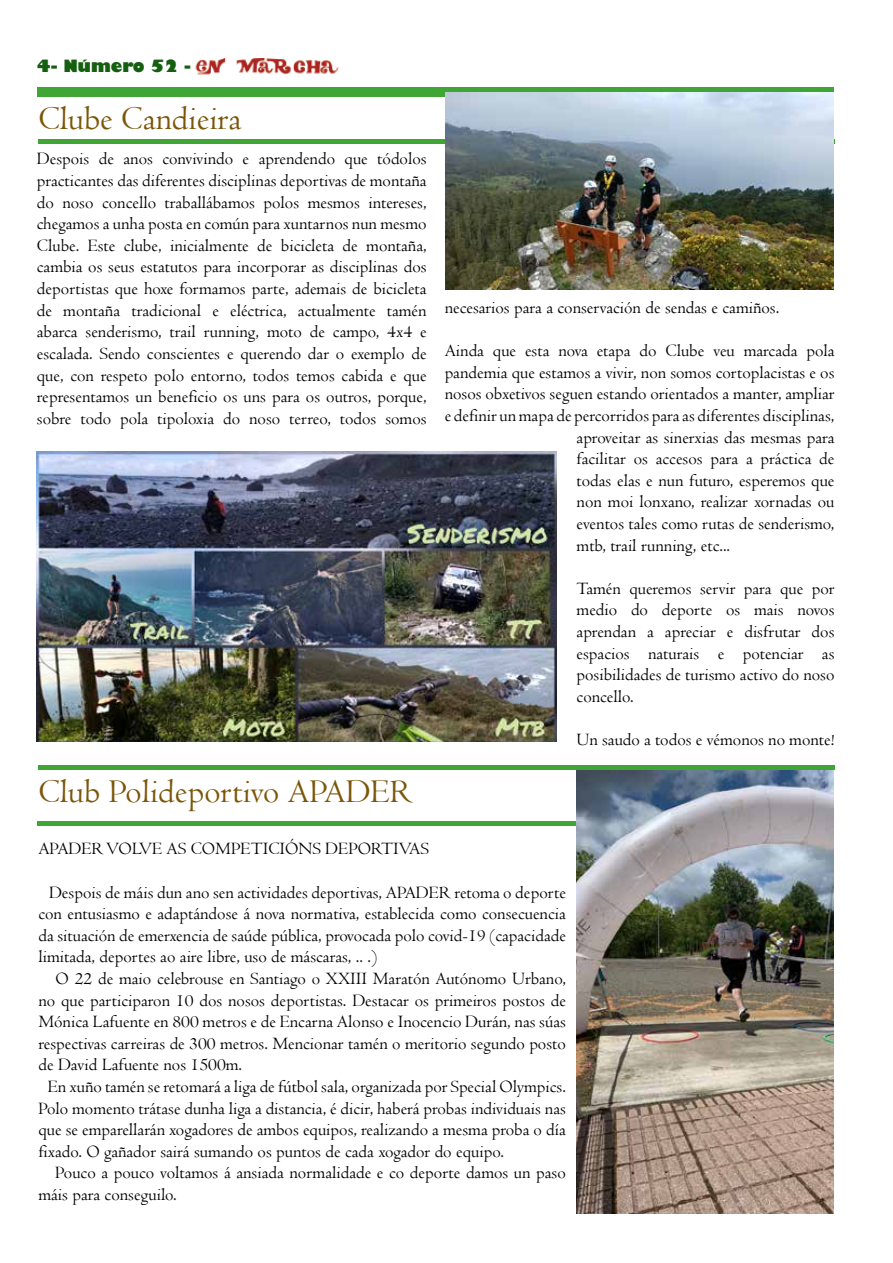
<style>
.page{position:relative;width:893px;height:1263px;background:#fff}
.page>*{position:absolute;margin:0;border:0;box-sizing:border-box;transform-origin:0 0}
.t1{font:34.5px "Centaur";color:#7b5608}
.t2{font:18px/21.6px "Centaur";color:#000;text-align:justify}
.t3{font:800 16.5px "Gill Sans";color:#155f11}
</style>
<div class="page">
<div style="left:38px;top:87px;width:796px;height:10px;background:#3fa535"></div>
<hr style="left:38px;top:821px;width:796px;height:4px;background:#3fa535">
<img style="left:195px;top:58px;width:144px;height:17px">
<div style="left:38px;top:139px;width:796px;height:5px;background:#3fa535"></div>
<img style="left:446px;top:93px;width:387px;height:197px">
<img style="left:37px;top:452px;width:519px;height:289px">
<img style="left:577px;top:770px;width:257px;height:444px">
<div style="left:38px;top:765px;width:796px;height:5px;background:#3fa535"></div>
<p class="t3" style="left:37px;top:56px;width:156px">4- Número 52 -</p>
<h1 class="t1" style="left:38px;top:98px;width:204px">Clube Candieira</h1>
<p class="t2" style="left:37px;top:148px;width:391px">Despois de anos convivindo e aprendendo que tódolos practicantes das diferentes disciplinas deportivas de montaña do noso concello traballábamos polos mesmos intereses, chegamos a unha posta en común para xuntarnos nun mesmo Clube. Este clube, inicialmente de bicicleta de montaña, cambia os seus estatutos para incorporar as disciplinas dos deportistas que hoxe formamos parte, ademais de bicicleta de montaña tradicional e eléctrica, actualmente tamén abarca senderismo, trail running, moto de campo, 4x4 e escalada. Sendo conscientes e querendo dar o exemplo de que, con respeto polo entorno, todos temos cabida e que representamos un beneficio os uns para os outros, porque, sobre todo pola tipoloxia do noso terreo, todos somos</p>
<h1 class="t1" style="left:38px;top:771px;width:376px">Club Polideportivo APADER</h1>
<p class="t2" style="left:445px;top:296px;width:336px">necesarios para a conservación de sendas e camiños.</p>
<p class="t2" style="left:445px;top:340px;width:391px">Ainda que esta nova etapa do Clube veu marcada pola</p>
<p class="t2" style="left:445px;top:361px;width:391px">pandemia que estamos a vivir, non somos cortoplacistas e os</p>
<p class="t2" style="left:445px;top:383px;width:391px">nosos obxetivos seguen estando orientados a manter, ampliar</p>
<p class="t2" style="left:445px;top:404px;width:391px">e definir un mapa de percorridos para as diferentes disciplinas,</p>
<p class="t2" style="left:577px;top:426px;width:259px">aproveitar as sinerxias das mesmas para</p>
<p class="t2" style="left:577px;top:448px;width:259px">facilitar os accesos para a práctica de</p>
<p class="t2" style="left:577px;top:469px;width:259px">todas elas e nun futuro, esperemos que</p>
<p class="t2" style="left:577px;top:491px;width:259px">non moi lonxano, realizar xornadas ou</p>
<p class="t2" style="left:577px;top:512px;width:259px">eventos tales como rutas de senderismo,</p>
<p class="t2" style="left:577px;top:534px;width:155px">mtb, trail running, etc...</p>
<p class="t2" style="left:577px;top:577px;width:259px">Tamén queremos servir para que por medio do deporte os mais novos aprendan a apreciar e disfrutar dos espacios naturais e potenciar as posibilidades de turismo activo do noso concello.</p>
<p class="t2" style="left:577px;top:728px;width:259px">Un saudo a todos e vémonos no monte!</p>
<p class="t2" style="left:38px;top:838px;width:392px">APADER VOLVE AS COMPETICIÓNS DEPORTIVAS</p>
<p class="t2" style="left:38px;top:881px;width:529px;text-indent:11px">Despois de máis dun ano sen actividades deportivas, APADER retoma o deporte con entusiasmo e adaptándose á nova normativa, establecida como consecuencia da situación de emerxencia de saúde pública, provocada polo covid-19 (capacidade limitada, deportes ao aire libre, uso de máscaras, .. .)</p>
<p class="t2" style="left:56px;top:967px;width:512px">O 22 de maio celebrouse en Santiago o XXIII Maratón Autónomo Urbano,</p>
<p class="t2" style="left:38px;top:989px;width:529px">no que participaron 10 dos nosos deportistas. Destacar os primeiros postos de</p>
<p class="t2" style="left:38px;top:1011px;width:529px">Mónica Lafuente en 800 metros e de Encarna Alonso e Inocencio Durán, nas súas</p>
<p class="t2" style="left:38px;top:1032px;width:529px">respectivas carreiras de 300 metros. Mencionar tamén o meritorio segundo posto</p>
<p class="t2" style="left:38px;top:1054px;width:205px">de David Lafuente nos 1500m.</p>
<p class="t2" style="left:48px;top:1075px;width:520px">En xuño tamén se retomará a liga de fútbol sala, organizada por Special Olympics.</p>
<p class="t2" style="left:38px;top:1097px;width:529px">Polo momento trátase dunha liga a distancia, é dicir, haberá probas individuais nas</p>
<p class="t2" style="left:38px;top:1119px;width:529px">que se emparellarán xogadores de ambos equipos, realizando a mesma proba o día</p>
<p class="t2" style="left:38px;top:1140px;width:467px">fixado. O gañador sairá sumando os puntos de cada xogador do equipo.</p>
<p class="t2" style="left:55px;top:1162px;width:512px">Pouco a pouco voltamos á ansiada normalidade e co deporte damos un paso</p>
<p class="t2" style="left:38px;top:1183px;width:140px">máis para conseguilo.</p>
</div>
